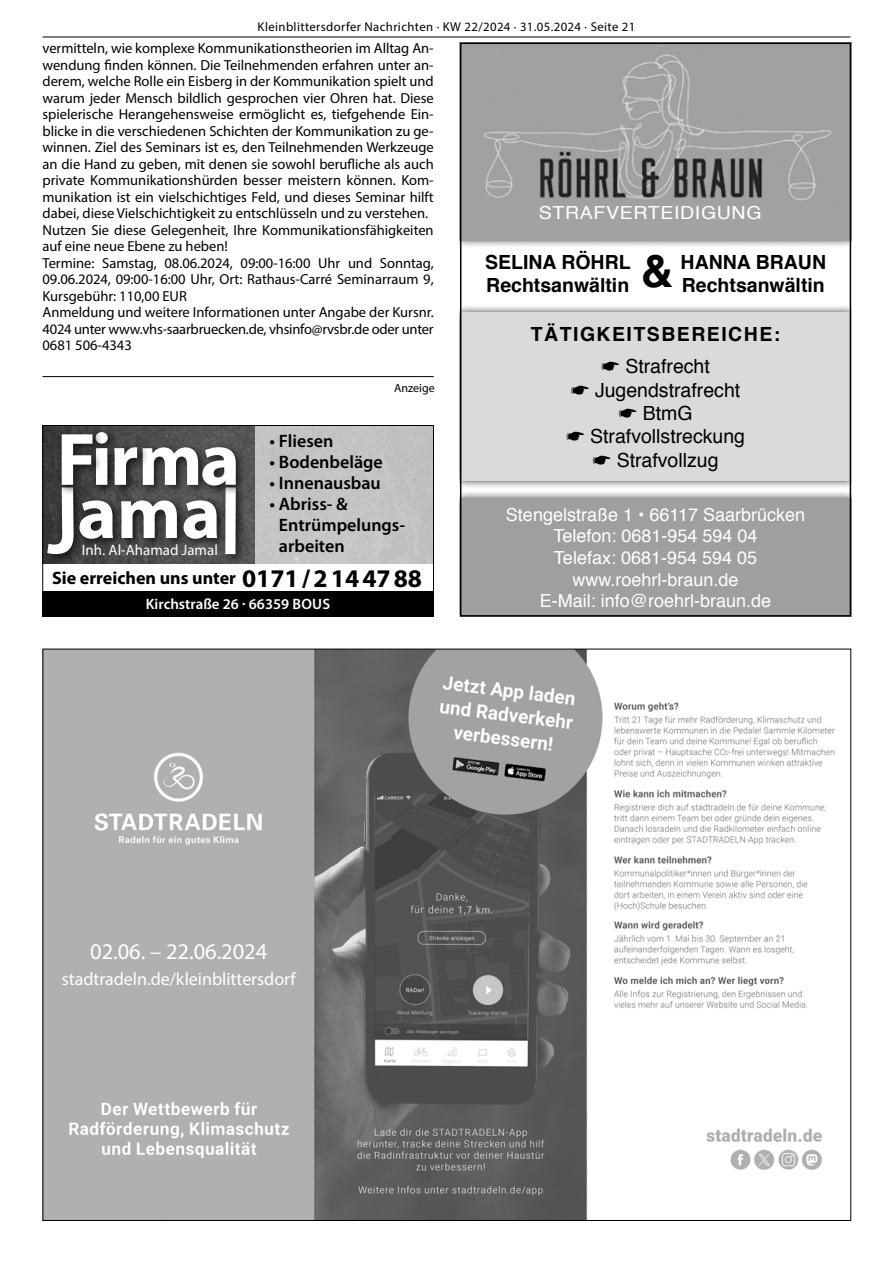
<style>
.page{position:relative;width:893px;height:1263px;background:#fff}
.page>*{position:absolute;margin:0;border:0;box-sizing:border-box;transform-origin:0 0}
.t1{font:700 45px "Helvetica";color:#000}
.t2{font:22.5px "Myriad Pro";color:#fff}
.t3{font:19.5px/23.4px "Helvetica";color:#000;text-align:center}
.t4{font:700 19.5px/23.4px "Helvetica";color:#000}
.t5{font:700 19.5px/32px "Helvetica";letter-spacing:.075em;color:#000;text-align:center}
.t6{font:18px/21.6px "Helvetica";color:#fff;text-align:center}
.t7{font:600 18px/21px "Myriad Pro";color:#000}
.t8{font:18px "Myriad Pro";color:#fff}
.t9{font:700 18px "Myriad Pro";color:#000}
.t10{font:18px "Helvetica";letter-spacing:.03em;color:#fff;scale:1.09 1}
.t11{font:600 15px "Myriad Pro";color:#fff}
.t12{font:15px "Myriad Pro";color:#fff}
.t13{font:14.55px/16.5px "Myriad Pro";color:#000}
.t14{font:12.75px "Myriad Pro";letter-spacing:.03em;color:#000}
.t15{font:12px "Myriad Pro";color:#000}
.s1{font-weight:400}
.s2{font-size:25.5px}
</style>
<div class="page">
<hr style="left:43px;top:37px;width:807px;height:1px;background:#000">
<hr style="left:43px;top:376px;width:391px;height:1px;background:#000">
<img style="left:45px;top:651px;width:790px;height:568px">
<div style="left:460px;top:43px;width:391px;height:206px;background:#000;opacity:.75"></div>
<img style="left:463px;top:46px;width:385px;height:194px">
<div style="left:460px;top:304px;width:391px;height:185px;background:#000;opacity:.75"></div>
<div style="left:460px;top:313px;width:391px;height:168px;background:#dadada"></div>
<div style="left:460px;top:490px;width:391px;height:127px;background:#000;opacity:.75"></div>
<div style="left:460px;top:498px;width:391px;height:119px;background:#9f9f9f"></div>
<div style="left:460px;top:43px;width:391px;height:574px;border:2px solid #000"></div>
<img style="left:45px;top:427px;width:210px;height:136px">
<div style="left:91px;top:427px;width:28px;height:69px;background:#454444"></div>
<div style="left:43px;top:482px;width:204px;height:83px;background:#000;opacity:.75"></div>
<div style="left:56px;top:429px;width:48px;height:67px;background:#3e3e3d"></div>
<div style="left:197px;top:442px;width:50px;height:55px;background:#000;opacity:.75"></div>
<svg style="left:47px;top:432px;width:189px;height:122px"></svg>
<div style="left:255px;top:425px;width:179px;height:138px;background:#c3c3c3"></div>
<div style="left:43px;top:591px;width:391px;height:26px;background:#000"></div>
<div style="left:43px;top:425px;width:391px;height:192px;border:1px solid #000"></div>
<p class="t14" style="left:258px;top:19px;width:379px">Kleinblittersdorfer Nachrichten · KW 22/2024 · 31.05.2024 · Seite 21</p>
<p class="t13" style="left:43px;top:40px;width:393px">vermitteln, wie komplexe Kommunikationstheorien im Alltag An&shy;wendung finden können. Die Teilnehmenden erfahren unter an&shy;derem, welche Rolle ein Eisberg in der Kommunikation spielt und warum jeder Mensch bildlich gesprochen vier Ohren hat. Diese spielerische Herangehensweise ermöglicht es, tiefgehende Ein&shy;blicke in die verschiedenen Schichten der Kommunikation zu ge&shy;winnen. Ziel des Seminars ist es, den Teilnehmenden Werkzeuge an die Hand zu geben, mit denen sie sowohl berufliche als auch private Kommunikationshürden besser meistern können. Kom&shy;munikation ist ein vielschichtiges Feld, und dieses Seminar hilft dabei, diese Vielschichtigkeit zu entschlüsseln und zu verstehen.<br>Nutzen Sie diese Gelegenheit, Ihre Kommunikationsfähigkeiten auf eine neue Ebene zu heben!<br>Termine: Samstag, 08.06.2024, 09:00-16:00 Uhr und Sonntag, 09.06.2024, 09:00-16:00 Uhr, Ort: Rathaus-Carré Seminarraum 9, Kursgebühr: 110,00 EUR<br>Anmeldung und weitere Informationen unter Angabe der Kursnr.<br>4024 unter www.vhs-saarbruecken.de, vhsinfo@rvsbr.de oder unter 0681 506-4343</p>
<p class="t15" style="left:394px;top:380px;width:42px">Anzeige</p>
<p class="t10" style="left:539px;top:199px;width:206px">STRAFVERTEIDIGUNG</p>
<h3 class="t4" style="left:681px;top:250px;width:147px">HANNA BRAUN</h3>
<h3 class="t4" style="left:485px;top:250px;width:147px">SELINA RÖHRL<br>RECHTSANWÄLTIN</h3>
<h1 class="t1" style="left:641px;top:235px;width:34px">&amp;</h1>
<h3 class="t4" style="left:682px;top:274px;width:145px">RECHTSANWÄLTIN</h3>
<h3 class="t5" style="left:531px;top:319px;width:251px">TÄTIGKEITSBEREICHE: ☛ <span class="s1">Strafrecht</span></h3>
<h3 class="t3" style="left:566px;top:379px;width:181px">☛ Jugendstrafrecht ☛ BtmG<br>☛ Strafvollstreckung ☛ Strafvollzug</h3>
<p class="t7" style="left:270px;top:430px;width:65px">• Fliesen</p>
<p class="t7" style="left:270px;top:451px;width:115px">• Bodenbeläge</p>
<p class="t7" style="left:270px;top:472px;width:113px">• Innenausbau</p>
<p class="t7" style="left:279px;top:493px;width:128px;text-indent:-9px">• Abriss- &amp;<br>Entrümpelungs&shy;arbeiten</p>
<p class="t9" style="left:52px;top:566px;width:372px">Sie erreichen uns unter <span class="s2">0171/2144788</span></p>
<p class="t11" style="left:146px;top:595px;width:186px">Kirchstraße 26 · 66359 BOUS</p>
<p class="t6" style="left:506px;top:504px;width:301px">Stengelstraße 1 • 66117 Saarbrücken<br>Telefon: 0681-954 594 04<br>Telefax: 0681-954 594 05 www.roehrl-braun.de<br>E-Mail: info@roehrl-braun.de</p>
<p class="t12" style="left:82px;top:540px;width:138px">Inh. Al-Ahamad Jamal</p>
<h2 class="t2" style="left:90px;top:938px;width:179px">02.06. – 22.06.2024</h2>
<p class="t8" style="left:62px;top:967px;width:236px">stadtradeln.de/kleinblittersdorf</p>
</div>
